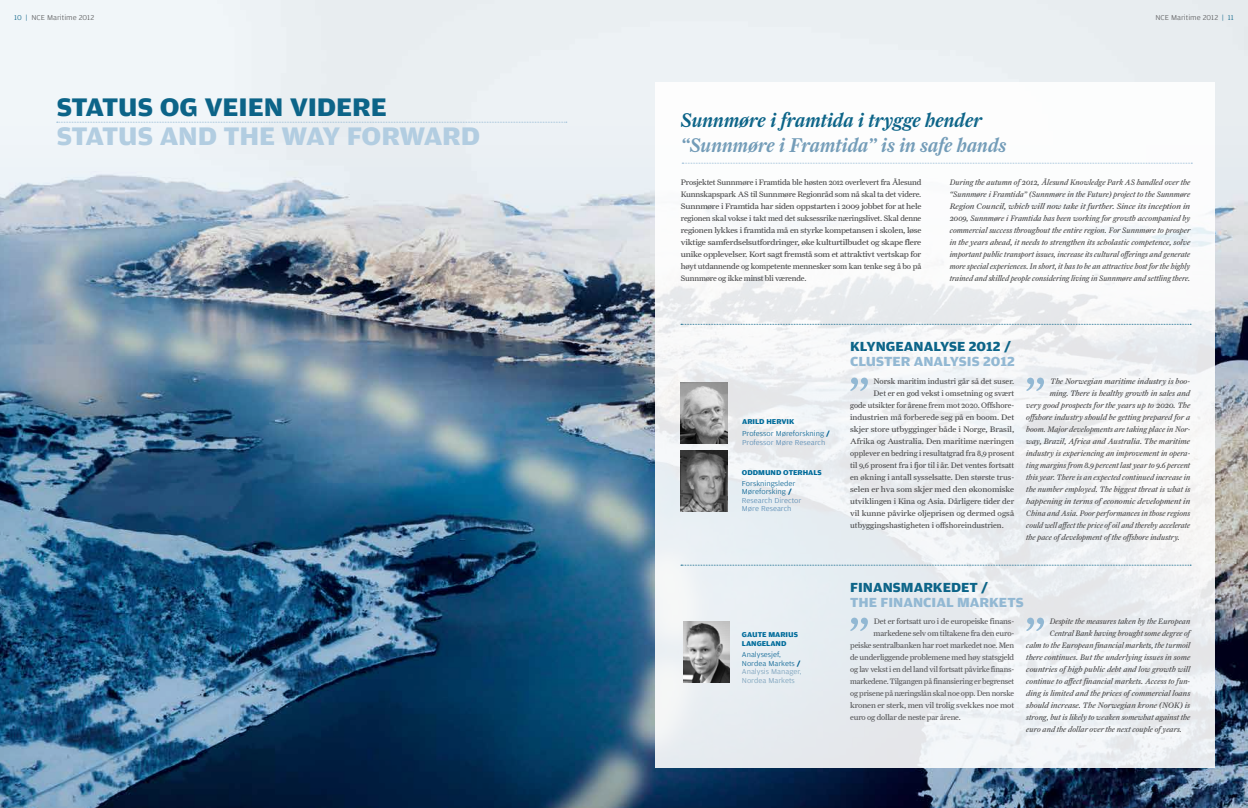
<style>
.page{position:relative;width:1248px;height:808px;background:#fff}
.page>*{position:absolute;margin:0;border:0;box-sizing:border-box;transform-origin:0 0}
.t1{font:700 27px "Amplitude Wide";letter-spacing:-.015em;color:#b2cde1}
.t2{font:700 27px "Amplitude Wide";letter-spacing:-.005em;color:#0c6488}
.t3{font:italic 500 20px "Farnham Display";letter-spacing:-.005em;color:#739cb8}
.t4{font:italic 500 20px "Farnham Display";letter-spacing:-.005em;color:#0c6488}
.t5{font:700 14px "Amplitude Wide";color:#92b8d3}
.t6{font:700 14px "Amplitude Wide";color:#0c6488}
.t7{font:italic 8px/12px "Farnham Text";color:#49494a;text-align:justify}
.t8{font:8px/12px "Farnham Text";color:#49494a;text-align:justify}
.t9{font:8px "Farnham Text";letter-spacing:-.02em;color:#575759}
.t10{font:italic 8px "Farnham Text";color:#49494a;scale:1.04 1}
.t11{font:8px "Farnham Text";color:#49494a;scale:1.05 1}
.t12{font:italic 8px "Farnham Text";color:#49494a;scale:.96 1}
.t13{font:8px "Farnham Text";color:#49494a;scale:1.07 1}
.t14{font:italic 8px "Farnham Text";color:#49494a;scale:1.07 1}
.t15{font:8px "Farnham Text";letter-spacing:-.02em;color:#575759;scale:1.04 1}
.t16{font:italic 8px "Farnham Text";color:#49494a;scale:1.06 1}
.t17{font:8px "Farnham Text";color:#49494a;scale:1.04 1}
.t18{font:8px "Farnham Text";color:#49494a;scale:1.06 1}
.t19{font:300 7.5px/8.5px "Amplitude Wide";color:#5288b2}
.t20{font:300 7.5px/8.5px "Amplitude Wide";color:#739cb8}
.t21{font:300 7.5px "Amplitude Wide";color:#575759}
.t22{font:700 7.5px "Amplitude Wide";color:#006c9b}
.t23{font:300 7.5px/11.8px "Amplitude Wide";color:#005f90}
.s1{color:#0c6488}
.s2{font-weight:700;color:#006c9b}
.s3{font-weight:700}
.s4{color:#005f90}
.s5{font-weight:700;color:#005f90}
</style>
<div class="page">
<img style="left:0;top:0;width:1247px;height:808px">
<div style="left:655px;top:82px;width:559px;height:686px;background:linear-gradient(to right,#eff2f5,#f3f4f6)"></div>
<svg style="left:57px;top:122px;width:510px;height:1px"></svg>
<svg style="left:681px;top:324px;width:509px;height:1px"></svg>
<svg style="left:681px;top:565px;width:509px;height:1px"></svg>
<svg style="left:682px;top:163px;width:510px;height:1px"></svg>
<svg style="left:850px;top:378px;width:17px;height:13px"></svg>
<svg style="left:1026px;top:378px;width:17px;height:13px"></svg>
<svg style="left:850px;top:618px;width:17px;height:13px"></svg>
<svg style="left:1026px;top:618px;width:17px;height:13px"></svg>
<img style="left:683px;top:621px;width:46px;height:61px">
<img style="left:680px;top:450px;width:47px;height:61px">
<img style="left:680px;top:382px;width:47px;height:61px">
<p class="t21" style="left:14px;top:13px;width:81px"><span class="s1">10 |</span> NCE Maritime 2012</p>
<p class="t21" style="left:1155px;top:13px;width:80px">NCE Maritime 2012 <span class="s1">| 11</span></p>
<h1 class="t2" style="left:57px;top:93px;width:331px">STATUS OG VEIEN VIDERE</h1>
<h1 class="t1" style="left:57px;top:122px;width:425px">STATU S AN D THE WAY FORWARD</h1>
<h2 class="t4" style="left:680px;top:108px;width:303px">Sunnmøre i framtida i trygge hender</h2>
<h2 class="t3" style="left:680px;top:133px;width:327px">“Sunnmøre i Framtida” is in safe hands</h2>
<p class="t8" style="left:680px;top:176px;width:242px">Prosjektet Sunnmøre i Framtida ble høsten 2012 overlevert fra Ålesund Kunnskapspark AS til Sunnmøre Regionråd som nå skal ta det videre.<br>Sunnmøre i Framtida har siden oppstarten i 2009 jobbet for at hele regionen skal vokse i takt med det suksessrike næringslivet. Skal denne regionen lykkes i framtida må en styrke kompetansen i skolen, løse viktige samferdselsutfordringer, øke kulturtilbudet og skape flere unike opplevelser. Kort sagt fremstå som et attraktivt vertskap for høyt utdannende og kompetente mennesker som kan tenke seg å bo på Sunnmøre og ikke minst bli værende.</p>
<p class="t7" style="left:949px;top:176px;width:242px">During the autumn of 2012, Ålesund Knowledge Park AS handled over the “Sunnmøre i Framtida” (Sunnmøre in the Future) project to the Sunnmøre Region Council, which will now take it further. Since its inception in 2009, Sunnmøre i Framtida has been working for growth accompanied by commercial success throughout the entire region. For Sunnmøre to prosper in the years ahead, it needs to strengthen its scholastic competence, solve important public transport issues, increase its cultural offerings and generate more special experiences. In short, it has to be an attractive host for the highly trained and skilled people considering living in Sunnmøre and settling there.</p>
<p class="t23" style="left:742px;top:416px;width:89px"><span class="s2">ARILD HERVIK<br></span>Professor Møreforskning <span class="s3">/</span></p>
<p class="t19" style="left:742px;top:438px;width:85px">Professor Møre Research</p>
<p class="t22" style="left:741px;top:468px;width:81px">ODDMUN D OTERHALS</p>
<p class="t19" style="left:741px;top:479px;width:61px"><span class="s4">Forskningsleder<br>Møreforsking</span> <span class="s5">/<br></span>Research Director<br>Møre Research</p>
<p class="t22" style="left:741px;top:631px;width:6px">GAU</p>
<p class="t22" style="left:757px;top:631px;width:42px">TE MARIUS</p>
<p class="t22" style="left:741px;top:639px;width:6px">LAN</p>
<p class="t22" style="left:756px;top:639px;width:31px">GELAND</p>
<p class="t20" style="left:741px;top:650px;width:61px"><span class="s4">Analysesjef,<br>Nordea Markets</span> <span class="s5">/<br></span>Analysis Manager,<br>Nordea Markets</p>
<h3 class="t6" style="left:850px;top:338px;width:65px">KLYNGEANA</h3>
<h3 class="t6" style="left:933px;top:338px;width:79px">LYSE 2012 /</h3>
<h3 class="t5" style="left:850px;top:353px;width:44px">CLUSTER</h3>
<h3 class="t5" style="left:913px;top:353px;width:11px">ANA</h3>
<h3 class="t5" style="left:943px;top:353px;width:73px">LYSIS 2012</h3>
<p class="t8" style="left:873px;top:375px;width:142px">Norsk maritim industri går så det suser.</p>
<p class="t8" style="left:873px;top:387px;width:142px">Det er en god vekst i omsetning og svært</p>
<p class="t8" style="left:850px;top:399px;width:165px">gode utsikter for årene frem mot 2020. Offshore-</p>
<p class="t17" style="left:850px;top:412px;width:159px">industrien må forberede seg på en boom. Det</p>
<p class="t13" style="left:850px;top:424px;width:155px">skjer store utbygginger både i Norge, Brasil,</p>
<p class="t11" style="left:850px;top:436px;width:158px">Afrika og Australia. Den maritime næringen</p>
<p class="t8" style="left:850px;top:447px;width:165px">opplever en bedring i resultatgrad fra 8,9 prosent</p>
<p class="t8" style="left:850px;top:459px;width:165px">til 9,6 prosent fra i fjor til i år. Det ventes fortsatt</p>
<p class="t8" style="left:850px;top:471px;width:165px">en økning i antall sysselsatte. Den største trus-</p>
<p class="t18" style="left:850px;top:484px;width:156px">selen er hva som skjer med den økonomiske</p>
<p class="t8" style="left:850px;top:495px;width:165px">utviklingen i Kina og Asia. Dårligere tider der</p>
<p class="t11" style="left:850px;top:508px;width:158px">vil kunne påvirke oljeprisen og dermed også</p>
<p class="t8" style="left:850px;top:519px;width:155px">utbyggingshastigheten i offshoreindustrien.</p>
<p class="t10" style="left:1050px;top:376px;width:136px">The Norwegian maritime industry is boo-</p>
<p class="t7" style="left:1049px;top:387px;width:142px">ming. There is healthy growth in sales and</p>
<p class="t10" style="left:1026px;top:400px;width:159px">very good prospects for the years up to 2020. The</p>
<p class="t7" style="left:1026px;top:411px;width:165px">offshore industry should be getting prepared for a</p>
<p class="t7" style="left:1026px;top:423px;width:165px">boom. Major developments are taking place in Nor-</p>
<p class="t10" style="left:1026px;top:436px;width:159px">way, Brazil, Africa and Australia. The maritime</p>
<p class="t7" style="left:1026px;top:447px;width:165px">industry is experiencing an improvement in opera-</p>
<p class="t7" style="left:1026px;top:459px;width:165px">ting margins from 8.9 percent last year to 9.6 percent</p>
<p class="t7" style="left:1026px;top:471px;width:165px">this year. There is an expected continued increase in</p>
<p class="t7" style="left:1026px;top:483px;width:165px">the number employed. The biggest threat is what is</p>
<p class="t14" style="left:1026px;top:496px;width:155px">happening in terms of economic development in</p>
<p class="t7" style="left:1026px;top:507px;width:165px">China and Asia. Poor performances in those regions</p>
<p class="t12" style="left:1026px;top:520px;width:172px">could well affect the price of oil and thereby accelerate</p>
<p class="t7" style="left:1026px;top:531px;width:155px">the pace of development of the offshore industry.</p>
<h3 class="t6" style="left:850px;top:579px;width:84px">FI NANSMARKEDET</h3>
<h3 class="t6" style="left:981px;top:579px;width:9px">/</h3>
<h3 class="t5" style="left:850px;top:595px;width:54px">THE FINANC</h3>
<h3 class="t5" style="left:931px;top:595px;width:58px">IAL MARKETS</h3>
<p class="t9" style="left:873px;top:616px;width:142px">Det er fortsatt uro i de europeiske finans-</p>
<p class="t9" style="left:873px;top:628px;width:142px">markedene selv om tiltakene fra den euro-</p>
<p class="t9" style="left:850px;top:640px;width:165px">peiske sentralbanken har roet markedet noe. Men</p>
<p class="t9" style="left:850px;top:652px;width:165px">de underliggende problemene med høy statsgjeld</p>
<p class="t9" style="left:850px;top:664px;width:165px">og lav vekst i en del land vil fortsatt påvirke finans-</p>
<p class="t9" style="left:850px;top:676px;width:165px">markedene. Tilgangen på finansiering er begrenset</p>
<p class="t9" style="left:850px;top:688px;width:165px">og prisene på næringslån skal noe opp. Den norske</p>
<p class="t15" style="left:850px;top:700px;width:159px">kronen er sterk, men vil trolig svekkes noe mot</p>
<p class="t9" style="left:850px;top:712px;width:112px">euro og dollar de neste par årene.</p>
<p class="t7" style="left:1049px;top:615px;width:142px">Despite the measures taken by the European</p>
<p class="t7" style="left:1049px;top:627px;width:142px">Central Bank having brought some degree of</p>
<p class="t7" style="left:1026px;top:639px;width:165px">calm to the European financial markets, the turmoil</p>
<p class="t7" style="left:1026px;top:651px;width:165px">there continues. But the underlying issues in some</p>
<p class="t10" style="left:1026px;top:664px;width:159px">countries of high public debt and low growth will</p>
<p class="t7" style="left:1026px;top:675px;width:165px">continue to affect financial markets. Access to fun-</p>
<p class="t7" style="left:1026px;top:687px;width:165px">ding is limited and the prices of commercial loans</p>
<p class="t16" style="left:1026px;top:700px;width:156px">should increase. The Norwegian krone (NOK) is</p>
<p class="t7" style="left:1026px;top:711px;width:165px">strong, but is likely to weaken somewhat against the</p>
<p class="t7" style="left:1026px;top:723px;width:157px">euro and the dollar over the next couple of years.</p>
</div>
